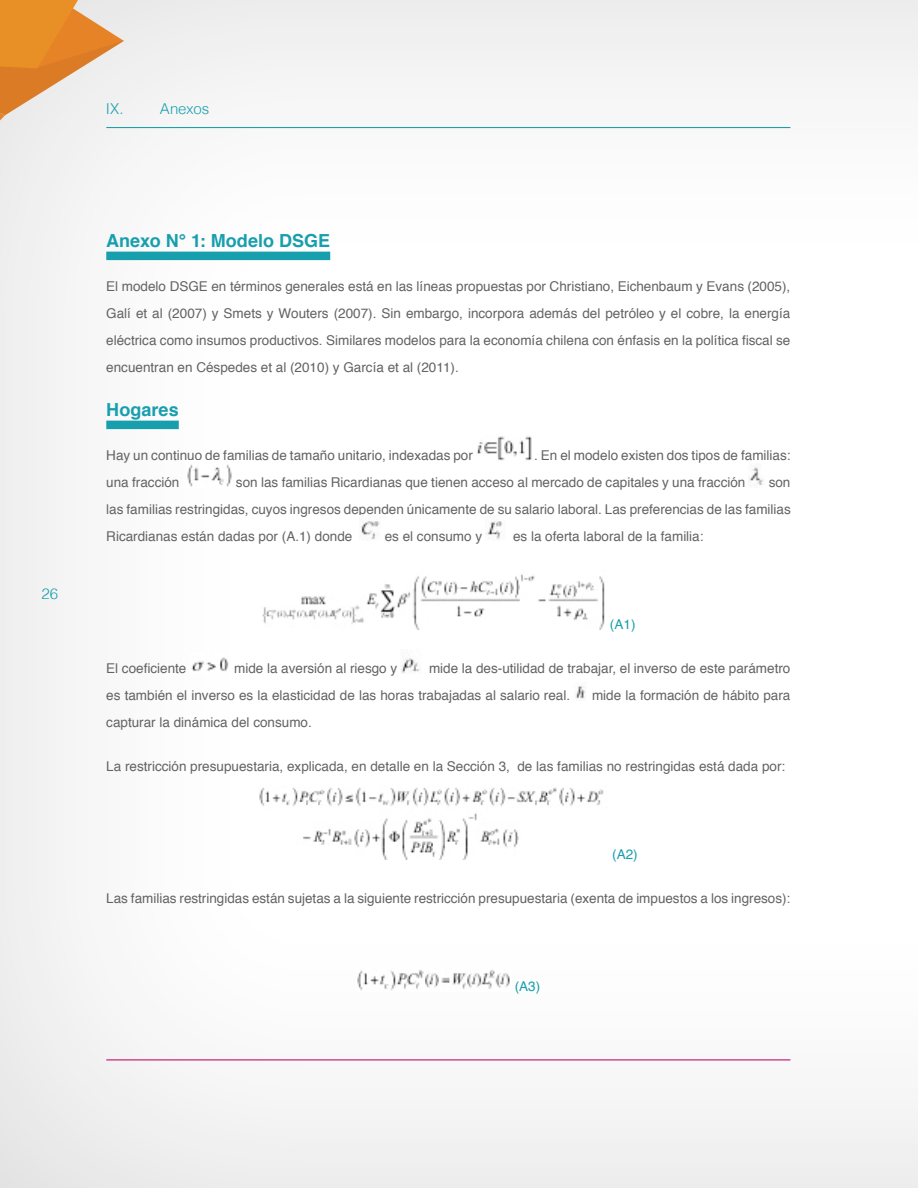
<style>
.page{position:relative;width:918px;height:1188px;background:#fff}
.page>*{position:absolute;margin:0;border:0;box-sizing:border-box;transform-origin:0 0}
.t1{font:700 18px "Helvetica";color:#189fad}
.t2{font:300 15px "Helvetica";color:#189fad}
.t3{font:13.5px/27px "Helvetica";color:#636366;text-align:justify}
.t4{font:13.5px "Helvetica";color:#189fad}
</style>
<div class="page">
<div style="left:0;top:0;width:918px;height:1188px;background:#231f20;opacity:.2"></div>
<hr style="left:106px;top:127px;width:684px;height:1px;background:#189fad">
<hr style="left:106px;top:1059px;width:684px;height:1px;background:#c30162">
<svg style="left:0;top:0;width:148px;height:213px"></svg>
<div style="left:106px;top:252px;width:224px;height:8px;background:#189fad"></div>
<div style="left:106px;top:421px;width:73px;height:8px;background:#189fad"></div>
<img style="left:476px;top:433px;width:55px;height:27px">
<img style="left:186px;top:460px;width:47px;height:27px">
<img style="left:749px;top:463px;width:16px;height:24px">
<img style="left:360px;top:516px;width:21px;height:25px">
<img style="left:486px;top:516px;width:19px;height:25px">
<img style="left:261px;top:569px;width:345px;height:60px">
<img style="left:190px;top:654px;width:41px;height:19px">
<img style="left:401px;top:649px;width:21px;height:24px">
<img style="left:574px;top:682px;width:14px;height:18px">
<img style="left:259px;top:786px;width:349px;height:73px">
<img style="left:356px;top:967px;width:155px;height:24px">
<p class="t2" style="left:41px;top:581px;width:18px">26</p>
<p class="t2" style="left:106px;top:96px;width:19px">IX.</p>
<p class="t2" style="left:160px;top:96px;width:51px">Anexos</p>
<h1 class="t1" style="left:106px;top:226px;width:225px">Anexo N° 1: Modelo DSGE</h1>
<p class="t3" style="left:106px;top:274px;width:686px">El modelo DSGE en términos generales está en las líneas propuestas por Christiano, Eichenbaum y Evans (2005), Galí et al (2007) y Smets y Wouters (2007). Sin embargo, incorpora además del petróleo y el cobre, la energía eléctrica como insumos productivos. Similares modelos para la economía chilena con énfasis en la política fiscal se encuentran en Céspedes et al (2010) y García et al (2011).</p>
<h1 class="t1" style="left:106px;top:396px;width:74px">Hogares</h1>
<p class="t3" style="left:106px;top:443px;width:368px">Hay un continuo de familias de tamaño unitario, indexadas por</p>
<p class="t3" style="left:534px;top:443px;width:258px">. En el modelo existen dos tipos de familias:</p>
<p class="t3" style="left:106px;top:470px;width:75px">una fracción</p>
<p class="t3" style="left:236px;top:470px;width:511px">son las familias Ricardianas que tienen acceso al mercado de capitales y una fracción</p>
<p class="t3" style="left:106px;top:470px;width:686px;text-indent:662px">son las familias restringidas, cuyos ingresos dependen únicamente de su salario laboral. Las preferencias de las familias Ricardianas están dadas por (A.1) donde</p>
<p class="t3" style="left:385px;top:524px;width:99px">es el consumo y</p>
<p class="t3" style="left:513px;top:524px;width:192px">es la oferta laboral de la familia:</p>
<p class="t4" style="left:610px;top:614px;width:27px">(A1)</p>
<p class="t3" style="left:106px;top:656px;width:82px">El coeficiente</p>
<p class="t3" style="left:234px;top:656px;width:164px">mide la aversión al riesgo y</p>
<p class="t3" style="left:106px;top:656px;width:686px;text-indent:323px">mide la des-utilidad de trabajar, el inverso de este parámetro es también el inverso es la elasticidad de las horas trabajadas al salario real.</p>
<p class="t3" style="left:592px;top:683px;width:200px">mide la formación de hábito para</p>
<p class="t3" style="left:106px;top:710px;width:207px">capturar la dinámica del consumo.</p>
<p class="t3" style="left:106px;top:754px;width:681px">La restricción presupuestaria, explicada, en detalle en la Sección 3, de las familias no restringidas está dada por:</p>
<p class="t4" style="left:612px;top:844px;width:27px">(A2)</p>
<p class="t3" style="left:106px;top:886px;width:686px">Las familias restringidas están sujetas a la siguiente restricción presupuestaria (exenta de impuestos a los ingresos):</p>
<p class="t4" style="left:515px;top:976px;width:27px">(A3)</p>
</div>
